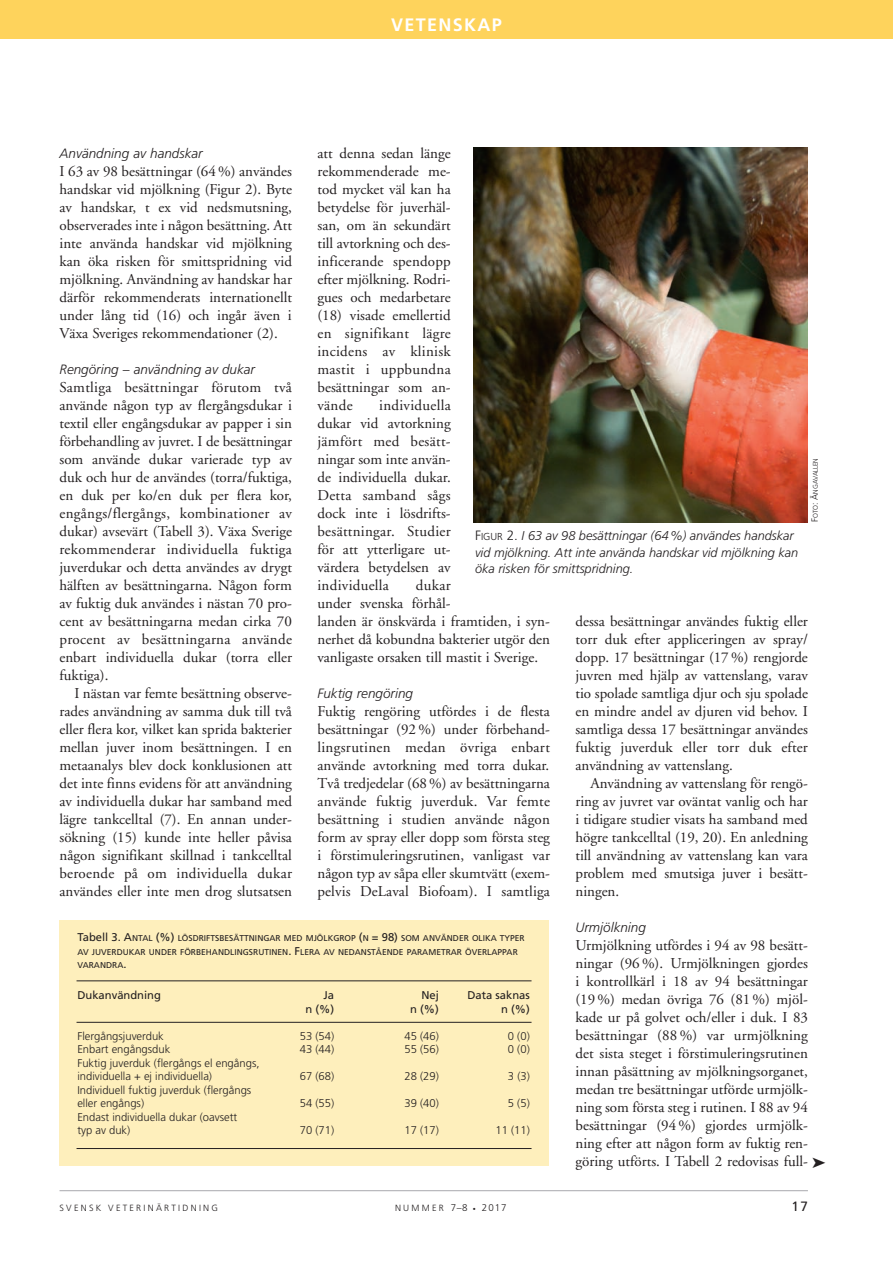
<style>
.page{position:relative;width:893px;height:1263px;background:#fff}
.page>*{position:absolute;margin:0;border:0;box-sizing:border-box;transform-origin:0 0}
.t1{font:700 18px "Frutiger";letter-spacing:.075em;color:#fff}
.t2{font:15px/18px "Adobe Garamond";color:#231f20;text-align:justify}
.t3{font:italic 300 13.5px "Frutiger";color:#231f20}
.t4{font:13.5px "Frutiger";color:#231f20}
.t5{font:italic 300 12.75px/16.5px "Frutiger";color:#231f20}
.t6{font:300 11.25px/13.5px "Frutiger";color:#231f20}
.t7{font:11.25px "Frutiger";color:#231f20}
.t8{font:300 9.75px "Frutiger";color:#231f20}
.t9{font:300 9px "Frutiger";letter-spacing:.25em;color:#231f20}
.t10{font:8.4px/13.5px "Frutiger";color:#231f20}
.t11{font:300 6.75px "Frutiger";color:#231f20}
.s1{font-size:9px}
.s2{font-style:normal;font-size:13.5px}
.s3{font-style:normal;font-size:10.2px}
.s4{font-size:11.25px}
.s5{font-size:6px}
</style>
<div class="page">
<hr style="left:60px;top:1190px;width:748px;height:1px;background:#a8a9ad">
<div style="left:0;top:0;width:893px;height:38px;background:#fed35c"></div>
<img style="left:473px;top:147px;width:335px;height:375px">
<div style="left:60px;top:920px;width:488px;height:246px;background:#feefbc"></div>
<hr style="left:77px;top:980px;width:454px;height:1px;background:#231f20">
<hr style="left:77px;top:1148px;width:454px;height:1px;background:#231f20">
<hr style="left:77px;top:1022px;width:454px;height:1px;background:#231f20">
<p class="t1" style="left:391px;top:17px;width:112px">VETENSKAP</p>
<p class="t2" style="left:317px;top:146px;width:135px">att denna sedan länge rekommenderade me - tod mycket väl kan ha betydelse för juverhäl&shy;san, om än sekundärt till avtorkning och des&shy;inficerande spendopp efter mjölkning. Rodri - gues och medarbetare (18) visade emellertid en signifikant lägre incidens av klinisk mas tit i uppbundna besättningar som an - vän de</p>
<p class="t3" style="left:60px;top:148px;width:145px">Användning av handskar</p>
<p class="t2" style="left:60px;top:164px;width:234px">I 63 av 98 besättningar (64 %) användes handskar vid mjölkning (Figur 2). Byte av handskar, t ex vid nedsmutsning, observerades inte i någon besättning. Att inte använda handskar vid mjölkning kan öka risken för smittspridning vid mjölkning. Användning av handskar har därför rekommenderats internationellt under lång tid (16) och ingår även i Växa Sveriges rekommendationer (2).</p>
<p class="t3" style="left:60px;top:364px;width:197px">Rengöring – användning av dukar</p>
<p class="t2" style="left:60px;top:380px;width:234px">Samtliga besättningar förutom två använde någon typ av flergångsdukar i textil eller engångsdukar av papper i sin förbehandling av juvret. I de besättningar som använde dukar varierade typ av duk och hur de användes (torra/fuktiga, en duk per ko/en duk per flera kor, engångs/flergångs, kombinationer av dukar) avsevärt (Tabell 3). Växa Sverige rekommenderar individuella fuktiga juverdukar och detta användes av drygt hälften av besättningarna. Någon form av fuktig duk användes i nästan 70 pro&shy;cent av besättningarna medan cirka 70 procent av besättningarna använde enbart individuella dukar (torra eller fuktiga).</p>
<p class="t2" style="left:60px;top:686px;width:234px;text-indent:15px">I nästan var femte besättning observe&shy;rades användning av samma duk till två eller flera kor, vilket kan sprida bakterier mellan juver inom besättningen. I en metaanalys blev dock konklusionen att det inte finns evidens för att användning av individuella dukar har samband med lägre tankcelltal (7). En annan under&shy;sökning (15) kunde inte heller påvisa någon signifikant skillnad i tankcelltal beroende på om individuella dukar användes eller inte men drog slutsatsen</p>
<p class="t2" style="left:317px;top:398px;width:135px;text-indent:62px">individuella dukar vid avtorkning jämfört med besätt&shy;ningar som inte använ&shy;de individuella dukar.<br>Detta samband sågs dock inte i lösdrifts - besättningar. Studier för att ytterligare ut - värdera betydelsen av individuella</p>
<p class="t11" style="left:813px;top:522px;width:65px;rotate:-90deg"><span class="s1">F</span>OTO<span class="s1">: Ä</span>NGAVALLEN</p>
<p class="t5" style="left:475px;top:529px;width:325px"><span class="s2">F</span><span class="s3">IGUR</span> <span class="s2">2.</span> I 63 av 98 besättningar (64 %) användes handskar vid mjölkning. Att inte använda handskar vid mjölkning kan öka risken för smittspridning.</p>
<p class="t2" style="left:317px;top:578px;width:234px;text-align:left;text-indent:98px">dukar<br>under svenska förhål-<br>landen är önskvärda i framtiden, i syn&shy;nerhet då kobundna bakterier utgör den vanligaste orsaken till mastit i Sverige.</p>
<p class="t3" style="left:317px;top:688px;width:97px">Fuktig rengöring</p>
<p class="t2" style="left:317px;top:704px;width:234px">Fuktig rengöring utfördes i de flesta besättningar (92 %) under förbehand&shy;lingsrutinen medan övriga enbart använde avtorkning med torra dukar.<br>Två tredjedelar (68 %) av besättningarna använde fuktig juverduk. Var femte besättning i studien använde någon form av spray eller dopp som första steg i förstimuleringsrutinen, vanligast var någon typ av såpa eller skumtvätt (exem&shy;pelvis DeLaval Biofoam). I samtliga</p>
<p class="t2" style="left:575px;top:614px;width:234px">dessa besättningar användes fuktig eller torr duk efter appliceringen av spray/ dopp. 17 besättningar (17 %) rengjorde juvren med hjälp av vattenslang, varav tio spolade samtliga djur och sju spolade en mindre andel av djuren vid behov. I samtliga dessa 17 besättningar användes fuktig juverduk eller torr duk efter användning av vattenslang.</p>
<p class="t2" style="left:575px;top:776px;width:234px;text-indent:15px">Användning av vattenslang för rengö&shy;ring av juvret var oväntat vanlig och har i tidigare studier visats ha samband med högre tankcelltal (19, 20). En anledning till användning av vattenslang kan vara problem med smutsiga juver i besätt&shy;ningen.</p>
<p class="t3" style="left:575px;top:922px;width:72px">Urmjölkning</p>
<p class="t2" style="left:575px;top:938px;width:252px;text-align:left">Urmjölkning utfördes i 94 av 98 besätt&shy;ningar (96 %). Urmjölkningen gjordes<br>i kontrollkärl i 18 av 94 besättningar (19 %) medan övriga 76 (81 %) mjöl - kade ur på golvet och/eller i duk. I 83 besättningar (88 %) var urmjölkning det sista steget i förstimuleringsrutinen innan påsättning av mjölkningsorganet, medan tre besättningar utförde urmjölk&shy;ning som första steg i rutinen. I 88 av 94 besättningar (94 %) gjordes urmjölk&shy;ning efter att någon form av fuktig ren&shy;göring utförts. I Tabell 2 redovisas full- ➤</p>
<p class="t10" style="left:77px;top:932px;width:449px"><span class="s4">Tabell 3. A</span>NTAL <span class="s4">(%)</span> LÖSDRIFTSBESÄTTNINGAR MED MJÖLKGROP <span class="s4">(</span>N <span class="s4">= 98)</span> SOM ANVÄNDER OLIKA TYPER<br>AV JUVERDUKAR UNDER FÖRBEHANDLINGSRUTINEN<span class="s4">. F</span>LERA AV NEDANSTÅENDE PARAMETRAR ÖVERLAPPAR<br>VARANDRA<span class="s4">.</span></p>
<p class="t7" style="left:77px;top:991px;width:85px">Dukanvändning</p>
<p class="t7" style="left:324px;top:991px;width:12px">Ja</p>
<p class="t7" style="left:421px;top:991px;width:19px">Nej</p>
<p class="t7" style="left:467px;top:991px;width:64px">Data saknas</p>
<p class="t7" style="left:305px;top:1004px;width:30px">n (%)</p>
<p class="t7" style="left:410px;top:1004px;width:30px">n (%)</p>
<p class="t7" style="left:501px;top:1004px;width:30px">n (%)</p>
<p class="t6" style="left:77px;top:1030px;width:88px">Flergångsjuverduk</p>
<p class="t6" style="left:300px;top:1030px;width:36px">53 (54)</p>
<p class="t6" style="left:404px;top:1030px;width:36px">45 (46)</p>
<p class="t6" style="left:508px;top:1030px;width:23px">0 (0)</p>
<p class="t6" style="left:77px;top:1043px;width:94px">Enbart engångsduk</p>
<p class="t6" style="left:300px;top:1043px;width:36px">43 (44)</p>
<p class="t6" style="left:404px;top:1043px;width:36px">55 (56)</p>
<p class="t6" style="left:508px;top:1043px;width:23px">0 (0)</p>
<p class="t6" style="left:77px;top:1057px;width:184px">Fuktig juverduk (flergångs el engångs, individuella + ej individuella)</p>
<p class="t6" style="left:300px;top:1070px;width:36px">67 (68)</p>
<p class="t6" style="left:404px;top:1070px;width:36px">28 (29)</p>
<p class="t6" style="left:508px;top:1070px;width:23px">3 (3)</p>
<p class="t6" style="left:77px;top:1084px;width:175px">Individuell fuktig juverduk (flergångs eller engångs)</p>
<p class="t6" style="left:300px;top:1097px;width:36px">54 (55)</p>
<p class="t6" style="left:404px;top:1097px;width:36px">39 (40)</p>
<p class="t6" style="left:508px;top:1097px;width:23px">5 (5)</p>
<p class="t6" style="left:77px;top:1111px;width:161px">Endast individuella dukar (oavsett typ av duk)</p>
<p class="t6" style="left:300px;top:1124px;width:36px">70 (71)</p>
<p class="t6" style="left:404px;top:1124px;width:36px">17 (17)</p>
<p class="t6" style="left:495px;top:1124px;width:36px">11 (11)</p>
<p class="t9" style="left:60px;top:1204px;width:160px">SVENSK VETERINÄRTIDNING</p>
<p class="t8" style="left:395px;top:1203px;width:113px"><span class="s1">NUMMER</span> 7–8 <span class="s5">•</span> 2017</p>
<p class="t4" style="left:792px;top:1200px;width:18px">17</p>
</div>
